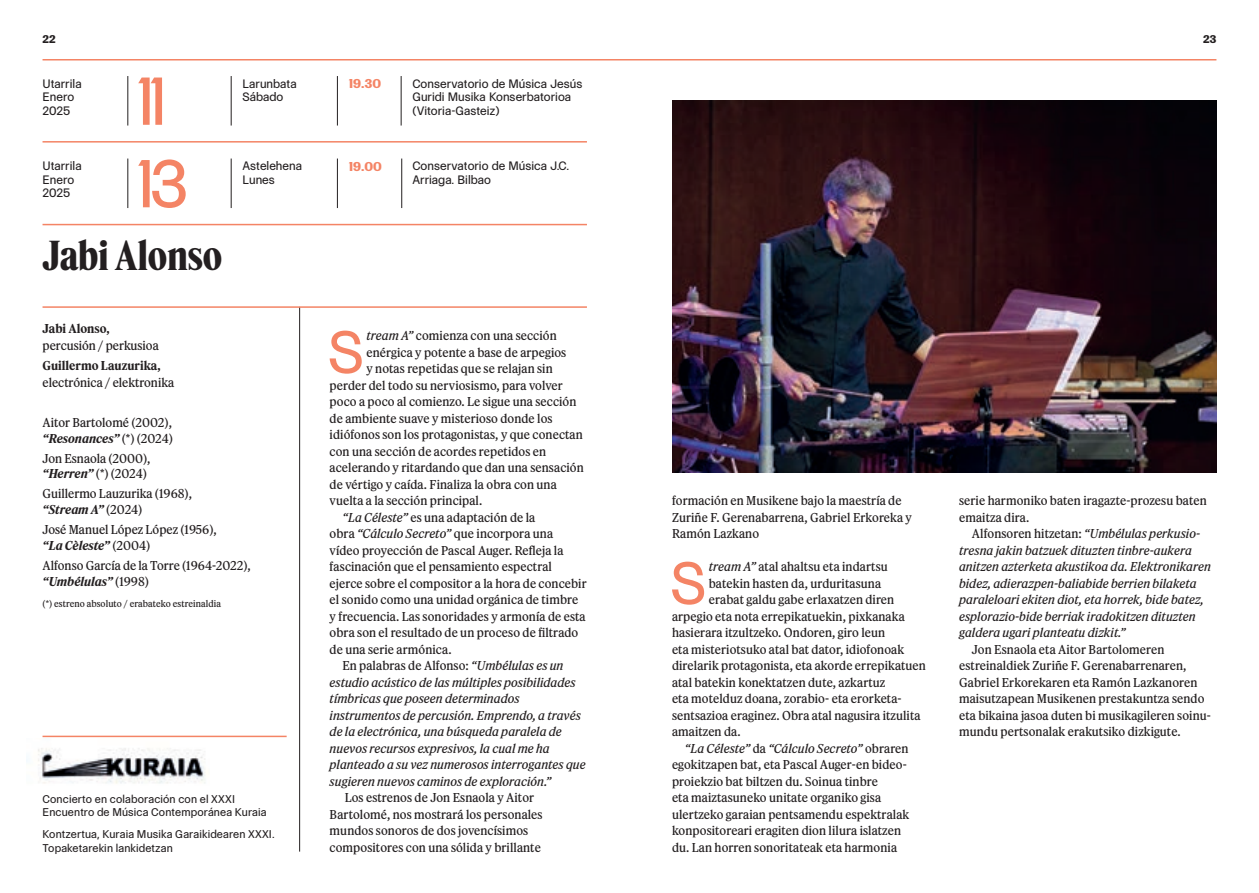
<style>
.page{position:relative;width:1259px;height:893px;background:#fff}
.page>*{position:absolute;margin:0;border:0;box-sizing:border-box;transform-origin:0 0}
.t1{font:63px "Control Upright Regular TNT";color:#f48465}
.t2{font:55.95px "Control Upright";color:#f48465}
.t3{font:700 39px "Feature Deck Cond";color:#231f20}
.t4{font:12px/16.5px "Feature Text";letter-spacing:.005em;color:#231f20}
.t5{font:italic 12px/16.5px "Feature Text";letter-spacing:.005em;color:#231f20}
.t6{font:700 12px "Feature Text";color:#231f20}
.t7{font:700 12px "Control Upright";letter-spacing:.01em;color:#f48465}
.t8{font:11.4px/13.5px "Control Upright";color:#231f20}
.t9{font:10.5px/13.5px "Control Upright";letter-spacing:.01em;color:#231f20}
.t10{font:700 10.5px "Control Upright";color:#231f20}
.t11{font:9px "Feature Text";letter-spacing:.01em;color:#231f20}
.s1{font-weight:700;font-style:italic}
.s2{font-style:italic}
.s3{font-style:normal}
</style>
<div class="page">
<hr style="left:128px;top:76px;width:1px;height:50px;background:#231f20">
<hr style="left:231px;top:76px;width:1px;height:50px;background:#231f20">
<hr style="left:337px;top:76px;width:1px;height:50px;background:#231f20">
<hr style="left:128px;top:159px;width:1px;height:49px;background:#231f20">
<hr style="left:231px;top:159px;width:1px;height:49px;background:#231f20">
<hr style="left:337px;top:159px;width:1px;height:49px;background:#231f20">
<hr style="left:401px;top:159px;width:1px;height:49px;background:#231f20">
<hr style="left:299px;top:307px;width:1px;height:545px;background:#231f20">
<img style="left:672px;top:101px;width:544px;height:371px">
<img style="left:26px;top:748px;width:180px;height:36px">
<hr style="left:43px;top:736px;width:244px;height:1px;background:#f48465">
<hr style="left:43px;top:59px;width:1173px;height:2px;background:#f48465">
<hr style="left:43px;top:141px;width:544px;height:2px;background:#f48465">
<hr style="left:43px;top:224px;width:544px;height:1px;background:#f48465">
<hr style="left:43px;top:306px;width:544px;height:2px;background:#f48465">
<hr style="left:401px;top:76px;width:1px;height:50px;background:#231f20">
<p class="t10" style="left:43px;top:31px;width:15px">22</p>
<p class="t10" style="left:1203px;top:31px;width:15px">23</p>
<p class="t8" style="left:43px;top:76px;width:41px">Utarrila<br>Enero<br>2025</p>
<h1 class="t1" style="left:139px;top:58px;width:26px">11</h1>
<p class="t8" style="left:242px;top:76px;width:56px">Larunbata<br>Sábado</p>
<p class="t8" style="left:43px;top:158px;width:41px">Utarrila<br>Enero<br>2025</p>
<h1 class="t1" style="left:139px;top:140px;width:49px">13</h1>
<p class="t8" style="left:242px;top:158px;width:61px">Astelehena<br>Lunes</p>
<p class="t7" style="left:349px;top:157px;width:35px">19.00</p>
<p class="t8" style="left:412px;top:158px;width:158px">Conservatorio de Música J.C.<br>Arriaga. Bilbao</p>
<p class="t7" style="left:349px;top:75px;width:34px">19.30</p>
<p class="t8" style="left:412px;top:76px;width:171px">Conservatorio de Música Jesús<br>Guridi Musika Konserbatorioa (Vitoria-Gasteiz)</p>
<h3 class="t3" style="left:43px;top:227px;width:181px">Jabi Alonso</h3>
<p class="t6" style="left:43px;top:319px;width:69px">Jabi Alonso,</p>
<p class="t4" style="left:43px;top:336px;width:118px">percusión / perkusioa</p>
<p class="t6" style="left:43px;top:357px;width:120px">Guillermo Lauzurika,</p>
<p class="t4" style="left:43px;top:373px;width:133px">electrónica / elektronika</p>
<p class="t4" style="left:43px;top:414px;width:132px;line-height:15.8px">Aitor Bartolomé (2002), <span class="s1">“Resonances”</span> (*) (2024)</p>
<p class="t4" style="left:43px;top:449px;width:110px;line-height:15.8px">Jon Esnaola (2000), <span class="s1">“Herren”</span> (*) (2024)</p>
<p class="t4" style="left:43px;top:485px;width:151px;line-height:15.8px">Guillermo Lauzurika (1968), <span class="s1">“Stream A”</span> (2024)</p>
<p class="t4" style="left:43px;top:521px;width:176px;line-height:15.8px">José Manuel López López (1956), <span class="s1">“La Cèleste”</span> (2004)</p>
<p class="t4" style="left:43px;top:557px;width:210px;line-height:15.8px">Alfonso García de la Torre (1964-2022), <span class="s1">“Umbélulas”</span> (1998)</p>
<p class="t11" style="left:43px;top:596px;width:180px">(*) estreno absoluto / erabateko estreinaldia</p>
<p class="t9" style="left:43px;top:791px;width:225px">Concierto en colaboración con el XXXI<br>Encuentro de Música Contemporánea Kuraia</p>
<p class="t9" style="left:43px;top:826px;width:234px">Kontzertua, Kuraia Musika Garaikidearen XXXI.<br>Topaketarekin lankidetzan</p>
<h2 class="t2" style="left:328px;top:309px;width:38px">S</h2>
<p class="t4" style="left:366px;top:326px;width:192px"><span class="s2">tream A”</span> comienza con una sección</p>
<p class="t4" style="left:366px;top:343px;width:201px">enérgica y potente a base de arpegios</p>
<p class="t4" style="left:366px;top:359px;width:188px">y notas repetidas que se relajan sin</p>
<p class="t4" style="left:330px;top:376px;width:235px">perder del todo su nerviosismo, para volver</p>
<p class="t4" style="left:330px;top:392px;width:248px">poco a poco al comienzo. Le sigue una sección</p>
<p class="t4" style="left:330px;top:409px;width:224px">de ambiente suave y misterioso donde los</p>
<p class="t4" style="left:330px;top:425px;width:255px">idiófonos son los protagonistas, y que conectan</p>
<p class="t4" style="left:330px;top:442px;width:218px">con una sección de acordes repetidos en</p>
<p class="t4" style="left:330px;top:458px;width:256px">acelerando y ritardando que dan una sensación</p>
<p class="t4" style="left:330px;top:475px;width:229px">de vértigo y caída. Finaliza la obra con una</p>
<p class="t4" style="left:330px;top:491px;width:154px">vuelta a la sección principal.</p>
<p class="t4" style="left:342px;top:508px;width:194px"><span class="s2">“La Céleste”</span> es una adaptación de la</p>
<p class="t4" style="left:330px;top:524px;width:225px">obra <span class="s2">“Cálculo Secreto”</span> que incorpora una</p>
<p class="t4" style="left:330px;top:541px;width:235px">vídeo proyección de Pascal Auger. Refleja la</p>
<p class="t4" style="left:330px;top:557px;width:224px">fascinación que el pensamiento espectral</p>
<p class="t4" style="left:330px;top:574px;width:259px">ejerce sobre el compositor a la hora de concebir</p>
<p class="t4" style="left:330px;top:590px;width:250px">el sonido como una unidad orgánica de timbre</p>
<p class="t4" style="left:330px;top:607px;width:258px">y frecuencia. Las sonoridades y armonía de esta</p>
<p class="t4" style="left:330px;top:623px;width:250px">obra son el resultado de un proceso de filtrado</p>
<p class="t4" style="left:330px;top:640px;width:124px">de una serie armónica.</p>
<p class="t4" style="left:342px;top:656px;width:222px">En palabras de Alfonso: <span class="s2">“Umbélulas es un</span></p>
<p class="t5" style="left:330px;top:673px;width:247px">estudio acústico de las múltiples posibilidades</p>
<p class="t5" style="left:330px;top:689px;width:191px">tímbricas que poseen determinados</p>
<p class="t5" style="left:330px;top:706px;width:253px">instrumentos de percusión. Emprendo, a través</p>
<p class="t5" style="left:330px;top:722px;width:234px">de la electrónica, una búsqueda paralela de</p>
<p class="t5" style="left:330px;top:739px;width:221px">nuevos recursos expresivos, la cual me ha</p>
<p class="t5" style="left:330px;top:755px;width:257px">planteado a su vez numerosos interrogantes que</p>
<p class="t5" style="left:330px;top:772px;width:223px">sugieren nuevos caminos de exploración.”</p>
<p class="t4" style="left:330px;top:788px;width:214px;text-indent:15px">Los estrenos de Jon Esnaola y Aitor Bartolomé, nos mostrará los personales mundos sonoros de dos jovencísimos compositores con una sólida y brillante</p>
<p class="t4" style="left:672px;top:491px;width:241px">formación en Musikene bajo la maestría de<br>Zuriñe F. Gerenabarrena, Gabriel Erkoreka y<br>Ramón Lazkano</p>
<h2 class="t2" style="left:670px;top:540px;width:38px">S</h2>
<p class="t4" style="left:709px;top:557px;width:180px"><span class="s2">tream A”</span> atal ahaltsu eta indartsu</p>
<p class="t4" style="left:709px;top:574px;width:174px">batekin hasten da, urduritasuna</p>
<p class="t4" style="left:709px;top:590px;width:187px">erabat galdu gabe erlaxatzen diren</p>
<p class="t4" style="left:672px;top:607px;width:234px">arpegio eta nota errepikatuekin, pixkanaka</p>
<p class="t4" style="left:672px;top:623px;width:215px">hasierara itzultzeko. Ondoren, giro leun</p>
<p class="t4" style="left:672px;top:640px;width:234px">eta misteriotsuko atal bat dator, idiofonoak</p>
<p class="t4" style="left:672px;top:656px;width:255px">direlarik protagonista, eta akorde errepikatuen</p>
<p class="t4" style="left:672px;top:673px;width:215px">atal batekin konektatzen dute, azkartuz</p>
<p class="t4" style="left:672px;top:689px;width:231px">eta motelduz doana, zorabio- eta erorketa-</p>
<p class="t4" style="left:672px;top:706px;width:250px">sentsazioa eraginez. Obra atal nagusira itzulita</p>
<p class="t4" style="left:672px;top:722px;width:70px">amaitzen da.</p>
<p class="t5" style="left:685px;top:739px;width:225px">“La Céleste” <span class="s3">da</span> “Cálculo Secreto” <span class="s3">obraren</span></p>
<p class="t4" style="left:672px;top:755px;width:236px">egokitzapen bat, eta Pascal Auger-en bideo-</p>
<p class="t4" style="left:672px;top:772px;width:207px">proiekzio bat biltzen du. Soinua tinbre</p>
<p class="t4" style="left:672px;top:788px;width:211px">eta maiztasuneko unitate organiko gisa</p>
<p class="t4" style="left:672px;top:805px;width:239px">ulertzeko garaian pentsamendu espektralak</p>
<p class="t4" style="left:672px;top:821px;width:231px">konpositoreari eragiten dion lilura islatzen</p>
<p class="t4" style="left:672px;top:838px;width:227px">du. Lan horren sonoritateak eta harmonia</p>
<p class="t4" style="left:959px;top:491px;width:249px">serie harmoniko baten iragazte-prozesu baten emaitza dira.</p>
<p class="t5" style="left:959px;top:524px;width:253px;text-indent:13px"><span class="s3">Alfonsoren hitzetan:</span> “Umbélulas perkusio&shy;tresna jakin batzuek dituzten tinbre-aukera anitzen azterketa akustikoa da. Elektronikaren bidez, adierazpen-baliabide berrien bilaketa paraleloari ekiten diot, eta horrek, bide batez, esplorazio-bide berriak iradokitzen dituzten galdera ugari planteatu dizkit.”</p>
<p class="t4" style="left:959px;top:640px;width:253px;text-indent:13px">Jon Esnaola eta Aitor Bartolomeren estreinaldiek Zuriñe F. Gerenabarrenaren, Gabriel Erkorekaren eta Ramón Lazkanoren maisutzapean Musikenen prestakuntza sendo eta bikaina jasoa duten bi musikagileren soinu&shy;mundu pertsonalak erakutsiko dizkigute.</p>
</div>
